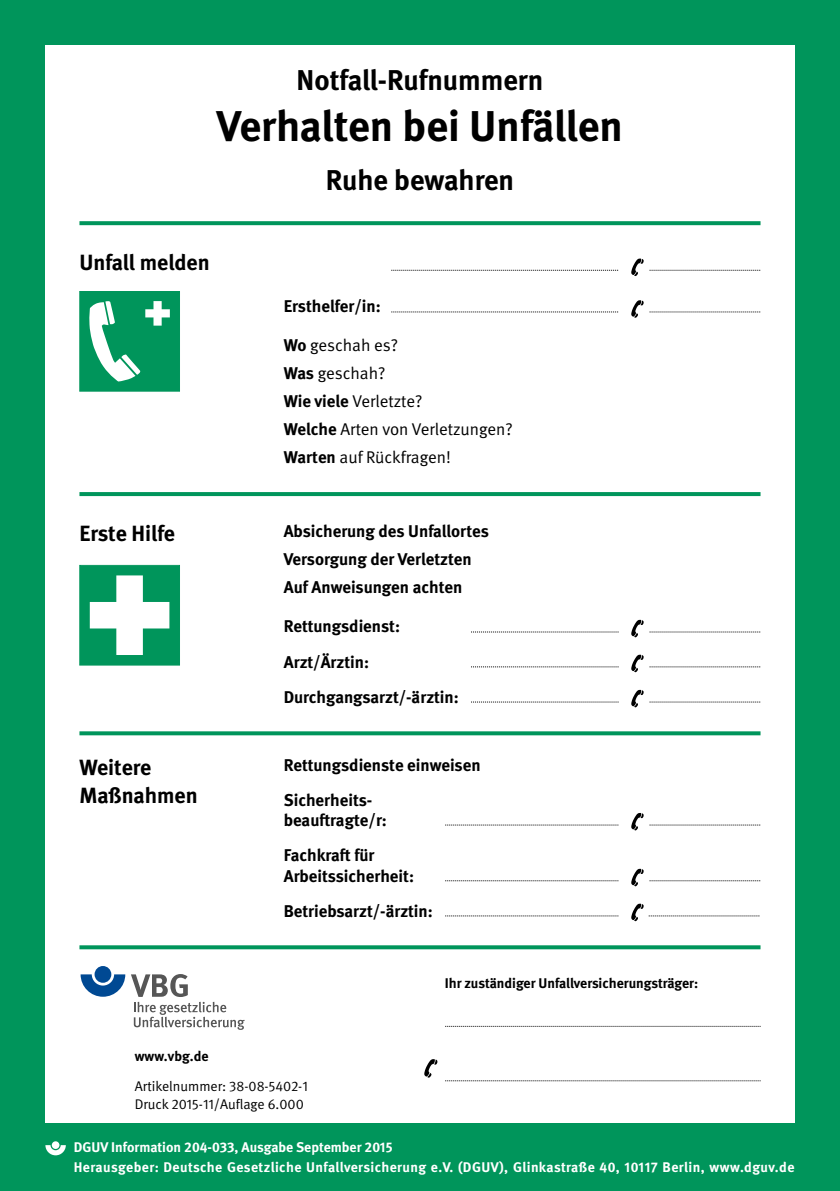
<style>
.page{position:relative;width:840px;height:1191px;background:#fff}
.page>*{position:absolute;margin:0;border:0;box-sizing:border-box;transform-origin:0 0}
.t1{font:700 43px "DGUV Meta";color:#000}
.t2{font:700 28.6px "DGUV Meta";color:#000}
.t3{font:700 22px/28.6px "DGUV Meta";color:#000}
.t4{font:700 17px/20.4px "DGUV Meta";color:#000}
.t5{font:17px "DGUV Meta";color:#000}
.FT{font:700 14px "DGUV Meta";letter-spacing:.025em;color:#fff}
.Basis_DIN_A2_-_nicht{font:14px "DGUV Meta";color:#000}
.Basis_DIN_A2_-_nicht-2{font:700 14px "DGUV Meta";color:#000}
.FT-2{font:700 14px "DGUV Meta";color:#fff}
.s1{font-weight:700}
</style>
<div class="page">
<div style="left:0;top:0;width:839px;height:1191px;background:#00955b"></div>
<div style="left:45px;top:45px;width:749px;height:1078px;background:#fff"></div>
<svg style="left:79px;top:221px;width:681px;height:4px;background:#0b9962"></svg>
<svg style="left:79px;top:492px;width:681px;height:4px;background:#04965e"></svg>
<svg style="left:79px;top:731px;width:681px;height:4px;background:#159d68"></svg>
<svg style="left:79px;top:945px;width:681px;height:4px;background:#149d67"></svg>
<svg style="left:445px;top:1025px;width:315px;height:1px"></svg>
<svg style="left:445px;top:1080px;width:315px;height:1px"></svg>
<div style="left:80px;top:292px;width:99px;height:98px;background:#00955b"></div>
<svg style="left:89px;top:301px;width:81px;height:80px"></svg>
<div style="left:79px;top:291px;width:101px;height:100px;border:1px solid #00955b"></div>
<svg style="left:391px;top:270px;width:227px;height:1px"></svg>
<svg style="left:391px;top:311px;width:227px;height:1px"></svg>
<svg style="left:649px;top:270px;width:110px;height:1px"></svg>
<svg style="left:649px;top:311px;width:110px;height:1px"></svg>
<div style="left:80px;top:566px;width:99px;height:98px;background:#00955b"></div>
<svg style="left:90px;top:575px;width:79px;height:80px"></svg>
<div style="left:79px;top:565px;width:101px;height:100px;border:1px solid #00955b"></div>
<svg style="left:471px;top:631px;width:147px;height:1px"></svg>
<svg style="left:471px;top:666px;width:147px;height:1px"></svg>
<svg style="left:471px;top:701px;width:147px;height:1px"></svg>
<svg style="left:649px;top:631px;width:110px;height:1px"></svg>
<svg style="left:649px;top:666px;width:110px;height:1px"></svg>
<svg style="left:649px;top:701px;width:110px;height:1px"></svg>
<svg style="left:445px;top:824px;width:173px;height:1px"></svg>
<svg style="left:445px;top:880px;width:173px;height:1px"></svg>
<svg style="left:445px;top:915px;width:173px;height:1px"></svg>
<svg style="left:649px;top:824px;width:110px;height:1px"></svg>
<svg style="left:649px;top:880px;width:110px;height:1px"></svg>
<svg style="left:45px;top:1145px;width:21px;height:10px"></svg>
<div style="left:52px;top:1141px;width:7px;height:8px;background:#fff;border-radius:50%"></div>
<svg style="left:631px;top:300px;width:12px;height:18px"></svg>
<svg style="left:631px;top:258px;width:12px;height:18px"></svg>
<svg style="left:631px;top:868px;width:12px;height:18px"></svg>
<svg style="left:631px;top:903px;width:128px;height:18px"></svg>
<svg style="left:631px;top:813px;width:12px;height:17px"></svg>
<svg style="left:631px;top:690px;width:12px;height:17px"></svg>
<svg style="left:631px;top:654px;width:12px;height:18px"></svg>
<svg style="left:631px;top:620px;width:12px;height:17px"></svg>
<svg style="left:424px;top:1059px;width:13px;height:18px"></svg>
<svg style="left:81px;top:974px;width:44px;height:22px"></svg>
<div style="left:94px;top:966px;width:17px;height:16px;background:#004993;border-radius:50%"></div>
<svg style="left:131px;top:974px;width:114px;height:56px"></svg>
<p class="t2" style="left:296px;top:63px;width:248px">Notfall-Rufnummern</p>
<p class="t1" style="left:217px;top:101px;width:407px">Verhalten bei Unfällen</p>
<p class="t2" style="left:325px;top:163px;width:190px">Ruhe bewahren</p>
<p class="t3" style="left:79px;top:248px;width:132px">Unfall melden</p>
<p class="t4" style="left:283px;top:296px;width:98px">Ersthelfer/in:</p>
<p class="t5" style="left:283px;top:336px;width:116px"><span class="s1">Wo</span> geschah es?</p>
<p class="t5" style="left:283px;top:364px;width:103px"><span class="s1">Was</span> geschah?</p>
<p class="t5" style="left:283px;top:392px;width:140px"><span class="s1">Wie viele</span> Verletzte?</p>
<p class="t5" style="left:283px;top:420px;width:230px"><span class="s1">Welche</span> Arten von Verletzungen?</p>
<p class="t5" style="left:283px;top:448px;width:169px"><span class="s1">Warten</span> auf Rückfragen!</p>
<p class="t3" style="left:79px;top:519px;width:97px">Erste Hilfe</p>
<p class="t4" style="left:283px;top:521px;width:206px">Absicherung des Unfallortes</p>
<p class="t4" style="left:283px;top:549px;width:189px">Versorgung der Verletzten</p>
<p class="t4" style="left:283px;top:577px;width:180px">Auf Anweisungen achten</p>
<p class="t4" style="left:283px;top:617px;width:118px">Rettungsdienst:</p>
<p class="t4" style="left:283px;top:652px;width:87px">Arzt/Ärztin:</p>
<p class="t4" style="left:283px;top:687px;width:176px">Durchgangsarzt/-ärztin:</p>
<p class="t3" style="left:79px;top:753px;width:120px">Weitere<br>Maßnahmen</p>
<p class="t4" style="left:283px;top:755px;width:198px">Rettungsdienste einweisen</p>
<p class="t4" style="left:283px;top:790px;width:105px">Sicherheits&shy;beauftragte/r:</p>
<p class="t4" style="left:283px;top:846px;width:132px">Fachkraft für<br>Arbeitssicherheit:</p>
<p class="t4" style="left:283px;top:901px;width:150px">Betriebsarzt/-ärztin:</p>
<p class="Basis_DIN_A2_-_nicht-2" style="left:135px;top:1048px;width:75px">www.vbg.de</p>
<p class="Basis_DIN_A2_-_nicht" style="left:135px;top:1078px;width:174px">Artikelnummer: 38-08-5402-1</p>
<p class="Basis_DIN_A2_-_nicht" style="left:135px;top:1096px;width:170px">Druck 2015-11/Auflage 6.000</p>
<p class="Basis_DIN_A2_-_nicht-2" style="left:444px;top:974px;width:255px">Ihr zuständiger Unfallversicherungsträger:</p>
<p class="FT-2" style="left:74px;top:1139px;width:320px">DGUV Information 204-033, Ausgabe September 2015</p>
<p class="FT" style="left:74px;top:1159px;width:721px">Herausgeber: Deutsche Gesetzliche Unfallversicherung e.V. (DGUV), Glinkastraße 40, 10117 Berlin, www.dguv.de</p>
</div>
